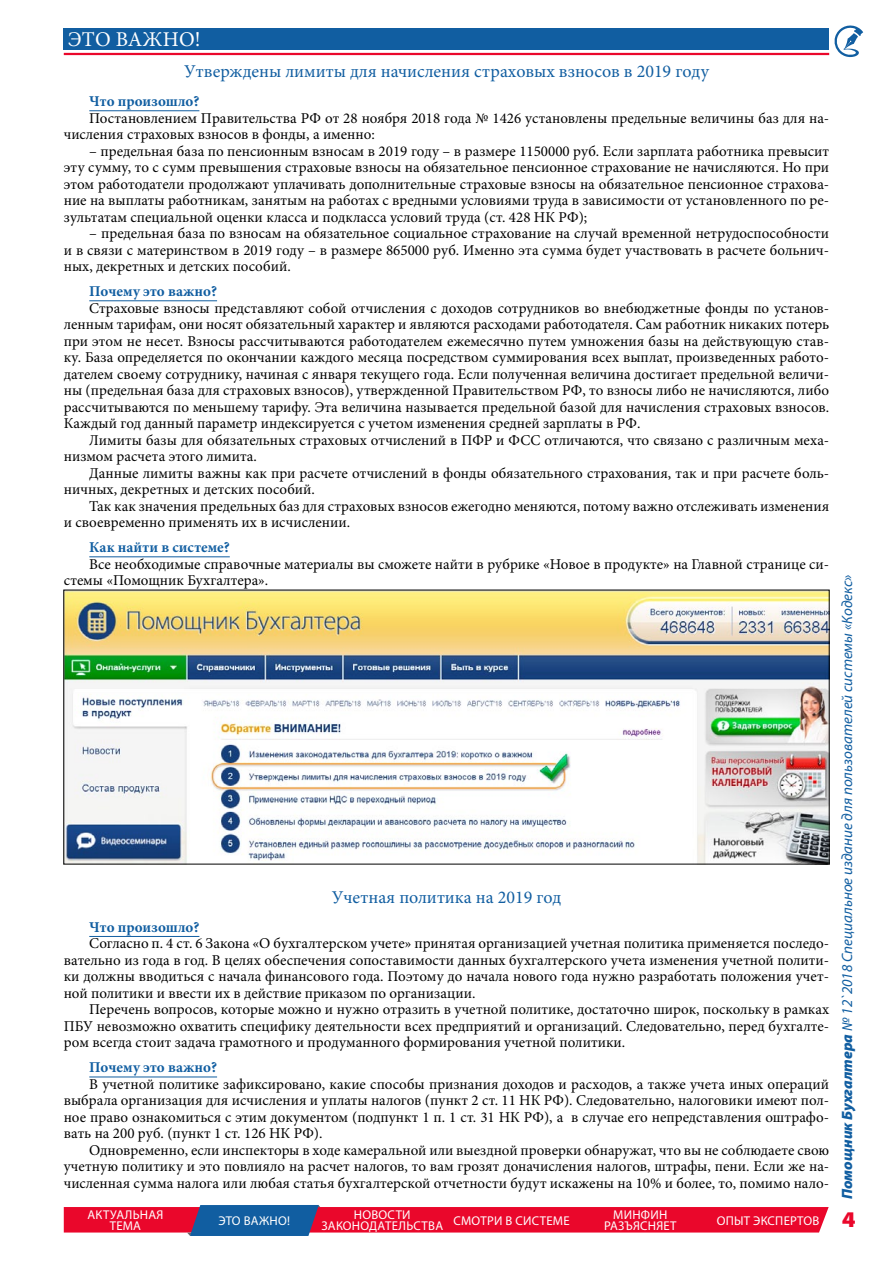
<style>
.page{position:relative;width:893px;height:1263px;background:#fff}
.page>*{position:absolute;margin:0;border:0;box-sizing:border-box;transform-origin:0 0}
.t1{font:900 semi-expanded 22.5px "Myriad Pro";color:#ea072b}
.t2{font:21px "Minion Pro";color:#fff}
.t3{font:18px "Minion Pro";color:#115ea1}
.t4{font:15px/16.5px "Minion Pro";color:#000;text-align:justify}
.t5{font:italic 15px "Myriad Pro";color:#115ea1}
.t6{font:700 15px "Minion Pro";color:#115ea1}
.t7{font:12.75px/10.5px "Myriad Pro";letter-spacing:.055em;color:#fff;text-align:center}
.t8{font:12.75px/10.5px "Myriad Pro";letter-spacing:.035em;color:#fff}
.t9{font:12.75px "Myriad Pro";letter-spacing:.075em;color:#fff}
.t10{font:12.75px "Myriad Pro";letter-spacing:.125em;color:#fff}
.s1{font-weight:900}
</style>
<div class="page">
<svg style="left:834px;top:25px;width:29px;height:32px"></svg>
<div style="left:64px;top:29px;width:765px;height:21px;background:#115ea1"></div>
<hr style="left:64px;top:53px;width:765px;height:2px;background:#ea072b">
<svg style="left:64px;top:1205px;width:765px;height:31px;background:#cb3a5d"></svg>
<hr style="left:89px;top:110px;width:110px;height:1px;background:#115ea1">
<hr style="left:89px;top:300px;width:128px;height:1px;background:#115ea1">
<hr style="left:89px;top:556px;width:141px;height:1px;background:#115ea1">
<img style="left:66px;top:592px;width:761px;height:270px">
<hr style="left:89px;top:936px;width:110px;height:1px;background:#115ea1">
<hr style="left:89px;top:1076px;width:128px;height:1px;background:#115ea1">
<h2 class="t2" style="left:68px;top:25px;width:15px">это</h2>
<h2 class="t2" style="left:116px;top:25px;width:87px">важно!</h2>
<p class="t3" style="left:184px;top:59px;width:526px">Утверждены лимиты для начисления страховых взносов в 2019 году</p>
<p class="t6" style="left:89px;top:91px;width:112px">Что произошло?</p>
<p class="t4" style="left:64px;top:110px;width:767px;text-indent:26px">Постановлением Правительства РФ от 28 ноября 2018 года № 1426 установлены предельные величины баз для на&shy;числения страховых взносов в фонды, а именно:</p>
<p class="t4" style="left:64px;top:143px;width:767px;text-indent:26px">– предельная база по пенсионным взносам в 2019 году – в размере 1150000 руб. Если зарплата работника превысит эту сумму, то с сумм превышения страховые взносы на обязательное пенсионное страхование не начисляются. Но при этом работодатели продолжают уплачивать дополнительные страховые взносы на обязательное пенсионное страхова&shy;ние на выплаты работникам, занятым на работах с вредными условиями труда в зависимости от установленного по ре&shy;зультатам специальной оценки класса и подкласса условий труда (ст. 428 НК РФ);</p>
<p class="t4" style="left:64px;top:225px;width:767px;text-indent:26px">– предельная база по взносам на обязательное социальное страхование на случай временной нетрудоспособности и в связи с материнством в 2019 году – в размере 865000 руб. Именно эта сумма будет участвовать в расчете больнич&shy;ных, декретных и детских пособий.</p>
<p class="t6" style="left:89px;top:281px;width:129px">Почему это важно?</p>
<p class="t4" style="left:64px;top:300px;width:767px;text-indent:26px">Страховые взносы представляют собой отчисления с доходов сотрудников во внебюджетные фонды по установ&shy;ленным тарифам, они носят обязательный характер и являются расходами работодателя. Сам работник никаких потерь при этом не несет. Взносы рассчитываются работодателем ежемесячно путем умножения базы на действующую став&shy;ку. База определяется по окончании каждого месяца посредством суммирования всех выплат, произведенных работо&shy;дателем своему сотруднику, начиная с января текущего года. Если полученная величина достигает предельной величи&shy;ны (предельная база для страховых взносов), утвержденной Правительством РФ, то взносы либо не начисляются, либо рассчитываются по меньшему тарифу. Эта величина называется предельной базой для начисления страховых взносов.<br>Каждый год данный параметр индексируется с учетом изменения средней зарплаты в РФ.</p>
<p class="t4" style="left:64px;top:432px;width:767px;text-indent:26px">Лимиты базы для обязательных страховых отчислений в ПФР и ФСС отличаются, что связано с различным меха&shy;низмом расчета этого лимита.</p>
<p class="t4" style="left:64px;top:465px;width:767px;text-indent:26px">Данные лимиты важны как при расчете отчислений в фонды обязательного страхования, так и при расчете боль&shy;ничных, декретных и детских пособий.</p>
<p class="t4" style="left:64px;top:498px;width:767px;text-indent:26px">Так как значения предельных баз для страховых взносов ежегодно меняются, потому важно отслеживать изменения и своевременно применять их в исчислении.</p>
<p class="t6" style="left:89px;top:537px;width:142px">Как найти в системе?</p>
<p class="t4" style="left:64px;top:556px;width:767px;text-indent:26px">Все необходимые справочные материалы вы сможете найти в рубрике «Новое в продукте» на Главной странице си&shy;стемы «Помощник Бухгалтера».</p>
<p class="t3" style="left:332px;top:885px;width:231px">Учетная политика на 2019 год</p>
<p class="t6" style="left:89px;top:916px;width:112px">Что произошло?</p>
<p class="t4" style="left:64px;top:935px;width:767px;text-indent:26px">Согласно п. 4 ст. 6 Закона «О бухгалтерском учете» принятая организацией учетная политика применяется последо&shy;вательно из года в год. В целях обеспечения сопоставимости данных бухгалтерского учета изменения учетной полити&shy;ки должны вводиться с начала финансового года. Поэтому до начала нового года нужно разработать положения учет&shy;ной политики и ввести их в действие приказом по организации.</p>
<p class="t4" style="left:64px;top:1001px;width:767px;text-indent:26px">Перечень вопросов, которые можно и нужно отразить в учетной политике, достаточно широк, поскольку в рамках ПБУ невозможно охватить специфику деятельности всех предприятий и организаций. Следовательно, перед бухгалте&shy;ром всегда стоит задача грамотного и продуманного формирования учетной политики.</p>
<p class="t6" style="left:89px;top:1057px;width:129px">Почему это важно?</p>
<p class="t4" style="left:64px;top:1076px;width:767px;text-indent:26px">В учетной политике зафиксировано, какие способы признания доходов и расходов, а также учета иных операций выбрала организация для исчисления и уплаты налогов (пункт 2 ст. 11 НК РФ). Следовательно, налоговики имеют пол&shy;ное право ознакомиться с этим документом (подпункт 1 п. 1 ст. 31 НК РФ), а в случае его непредставления оштрафо&shy;вать на 200 руб. (пункт 1 ст. 126 НК РФ).</p>
<p class="t4" style="left:64px;top:1142px;width:767px;text-indent:26px">Одновременно, если инспекторы в ходе камеральной или выездной проверки обнаружат, что вы не соблюдаете свою учетную политику и это повлияло на расчет налогов, то вам грозят доначисления налогов, штрафы, пени. Если же на&shy;численная сумма налога или любая статья бухгалтерской отчетности будут искажены на 10% и более, то, помимо нало-</p>
<p class="t8" style="left:110px;top:1209px;width:55px;text-indent:-22px">Актуальная тема</p>
<p class="t7" style="left:218px;top:1215px;width:73px">это важно!</p>
<p class="t7" style="left:354px;top:1209px;width:58px">но вости</p>
<p class="t7" style="left:321px;top:1220px;width:31px">законо</p>
<p class="t9" style="left:369px;top:1218px;width:94px">дательства смо</p>
<p class="t7" style="left:481px;top:1215px;width:91px">три в систем е</p>
<p class="t7" style="left:604px;top:1209px;width:74px">минфин разъясн яет</p>
<p class="t10" style="left:717px;top:1212px;width:104px">опыт экспертов</p>
<p class="t5" style="left:838px;top:1199px;width:626px;rotate:-90deg"><span class="s1">Помощник Бухгалтера</span> № 12`2018 Специальное издание для пользователей системы «Кодекс»</p>
<h1 class="t1" style="left:842px;top:1204px;width:15px">4</h1>
</div>
